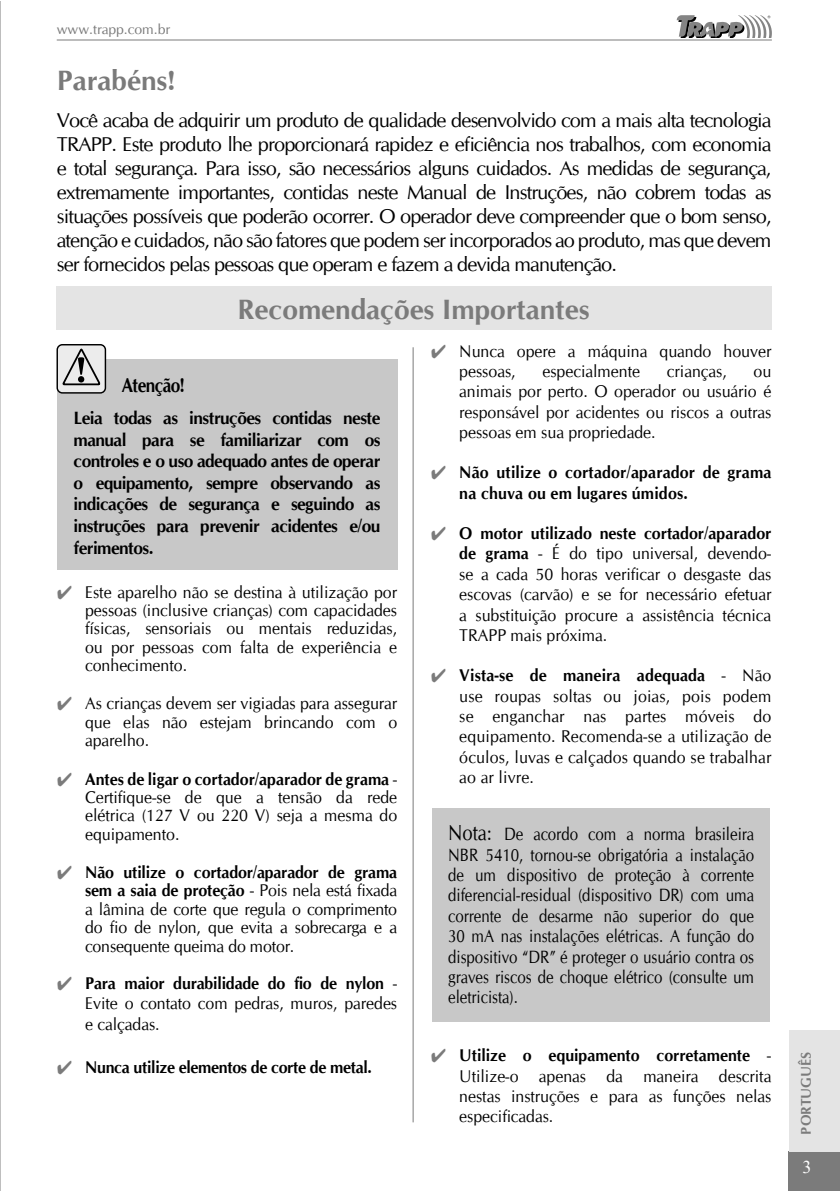
<style>
.page{position:relative;width:840px;height:1191px;background:#fff}
.page>*{position:absolute;margin:0;border:0;box-sizing:border-box;transform-origin:0 0}
.t1{font:700 28px "CG Omega";color:#7b7b7b}
.t2{font:700 28px "CG Omega";color:#7a7a7a}
.t3{font:700 20.2px "CG Omega";letter-spacing:-.03em;color:#000;scale:.85 1}
.t4{font:20px/24px "CG Omega";letter-spacing:-.04em;color:#000;text-align:justify}
.t5{font:18px "Times New Roman";color:#fff}
.t6{font:17.8px/20.4px "CG Omega";color:#000;text-align:justify;scale:.85 1}
.t7{font:700 17.8px/21.6px "CG Omega";letter-spacing:-.03em;color:#000;text-align:justify}
.t8{font:17px/20.4px "CG Omega";color:#000;text-align:justify;scale:.94 1}
.t9{font:700 17px/20.4px "CG Omega";letter-spacing:.01em;color:#000;scale:.94 1}
.t10{font:700 17px "CG Omega";letter-spacing:-.02em;color:#000;scale:.94 1}
.t11{font:14px "CG Omega";color:#7a7a7a}
.t12{font:700 14px "CG Omega";color:#7b7b7b}
.s1{font-weight:700}
.s2{font-size:21.8px}
</style>
<div class="page">
<div style="left:788px;top:1151px;width:51px;height:40px;background:#7b7b7b"></div>
<div style="left:788px;top:1029px;width:51px;height:122px;background:#e4e4e4"></div>
<svg style="left:676px;top:15px;width:95px;height:22px"></svg>
<hr style="left:57px;top:40px;width:714px;height:1px;background:#7a7a7a">
<hr style="left:0;top:2px;width:1px;height:1189px;background:#cacaca">
<div style="left:56px;top:359px;width:341px;height:211px;background:#c8c8c8"></div>
<div style="left:57px;top:345px;width:48px;height:48px;background:#ececec;border-radius:5px"></div>
<div style="left:56px;top:344px;width:50px;height:49px;border:1px solid #000;border-radius:5px"></div>
<svg style="left:62px;top:348px;width:38px;height:38px"></svg>
<div style="left:432px;top:808px;width:337px;height:213px;background:#c8c8c8"></div>
<hr style="left:412px;top:347px;width:1px;height:775px;background:#7a7a7a">
<div style="left:56px;top:287px;width:715px;height:43px;background:#e4e4e4"></div>
<p class="t11" style="left:57px;top:20px;width:115px">www.trapp.com.br</p>
<h1 class="t2" style="left:57px;top:62px;width:120px">Parabéns!</h1>
<p class="t4" style="left:57px;top:108px;width:716px">Você acaba de adquirir um produto de qualidade desenvolvido com a mais alta tecnologia TRAPP. Este produto lhe proporcionará rapidez e eficiência nos trabalhos, com economia e total segurança. Para isso, são necessários alguns cuidados. As medidas de segurança, extremamente importantes, contidas neste Manual de Instruções, não cobrem todas as situações possíveis que poderão ocorrer. O operador deve compreender que o bom senso, atenção e cuidados, não são fatores que podem ser incorporados ao produto, mas que devem ser fornecidos pelas pessoas que operam e fazem a devida manutenção.</p>
<h1 class="t1" style="left:237px;top:291px;width:353px">Recomendações Importantes</h1>
<p class="t3" style="left:122px;top:372px;width:75px">Atenção!</p>
<p class="t7" style="left:73px;top:407px;width:308px">Leia todas as instruções contidas neste manual para se familiarizar com os controles e o uso adequado antes de operar o equipamento, sempre observando as indicações de segurança e seguindo as instruções para prevenir acidentes e/ou ferimentos.</p>
<p class="t8" style="left:85px;top:583px;width:333px;line-height:18.4px">Este aparelho não se destina à utilização por pessoas (inclusive crianças) com capacidades físicas, sensoriais ou mentais reduzidas, ou por pessoas com falta de experiência e conhecimento.</p>
<p class="t8" style="left:85px;top:694px;width:333px;line-height:18.4px">As crianças devem ser vigiadas para assegurar que elas não estejam brincando com o aparelho.</p>
<p class="t8" style="left:85px;top:769px;width:333px;line-height:18.4px"><span class="s1">Antes de ligar o cortador/aparador de grama</span> - Certifique-se de que a tensão da rede elétrica (127 V ou 220 V) seja a mesma do equipamento.</p>
<p class="t8" style="left:85px;top:863px;width:333px;line-height:18.4px"><span class="s1">Não utilize o cortador/aparador de grama sem a saia de proteção</span> - Pois nela está fixada a lâmina de corte que regula o comprimento do fio de nylon, que evita a sobrecarga e a consequente queima do motor.</p>
<p class="t8" style="left:85px;top:973px;width:333px"><span class="s1">Para maior durabilidade do fio de nylon</span> - Evite o contato com pedras, muros, paredes e calçadas.</p>
<p class="t10" style="left:85px;top:1056px;width:306px">Nunca utilize elementos de corte de metal.</p>
<p class="t8" style="left:459px;top:341px;width:333px">Nunca opere a máquina quando houver pessoas,</p>
<p class="t8" style="left:542px;top:361px;width:105px">especialmente</p>
<p class="t8" style="left:666px;top:361px;width:65px">crianças,</p>
<p class="t8" style="left:459px;top:361px;width:333px;text-indent:294px">ou animais por perto. O operador ou usuário é responsável por acidentes ou riscos a outras pessoas em sua propriedade.</p>
<p class="t9" style="left:459px;top:462px;width:333px">Não utilize o cortador/aparador de grama na chuva ou em lugares úmidos.</p>
<p class="t8" style="left:459px;top:523px;width:333px"><span class="s1">O motor utilizado neste cortador/aparador de grama</span> - É do tipo universal, devendo&shy;se a cada 50 horas verificar o desgaste das escovas (carvão) e se for necessário efetuar a substituição procure a assistência técnica TRAPP mais próxima.</p>
<p class="t8" style="left:459px;top:665px;width:333px"><span class="s1">Vista-se de maneira adequada</span> - Não use roupas soltas ou joias, pois podem se enganchar nas partes móveis do equipamento. Recomenda-se a utilização de óculos, luvas e calçados quando se trabalhar ao ar livre.</p>
<p class="t6" style="left:448px;top:824px;width:361px"><span class="s2">Nota:</span> De acordo com a norma brasileira NBR 5410, tornou-se obrigatória a instalação de um dispositivo de proteção à corrente diferencial-residual (dispositivo DR) com uma corrente de desarme não superior do que 30 mA nas instalações elétricas. A função do dispositivo “DR” é proteger o usuário contra os graves riscos de choque elétrico (consulte um eletricista).</p>
<p class="t8" style="left:459px;top:1045px;width:333px"><span class="s1">Utilize o equipamento corretamente</span> - Utilize-o apenas da maneira descrita nestas instruções e para as funções nelas especificadas.</p>
<p class="t12" style="left:796px;top:1134px;width:84px;rotate:-90deg">PORTUGUÊS</p>
<p class="t5" style="left:802px;top:1154px;width:10px">3</p>
</div>
